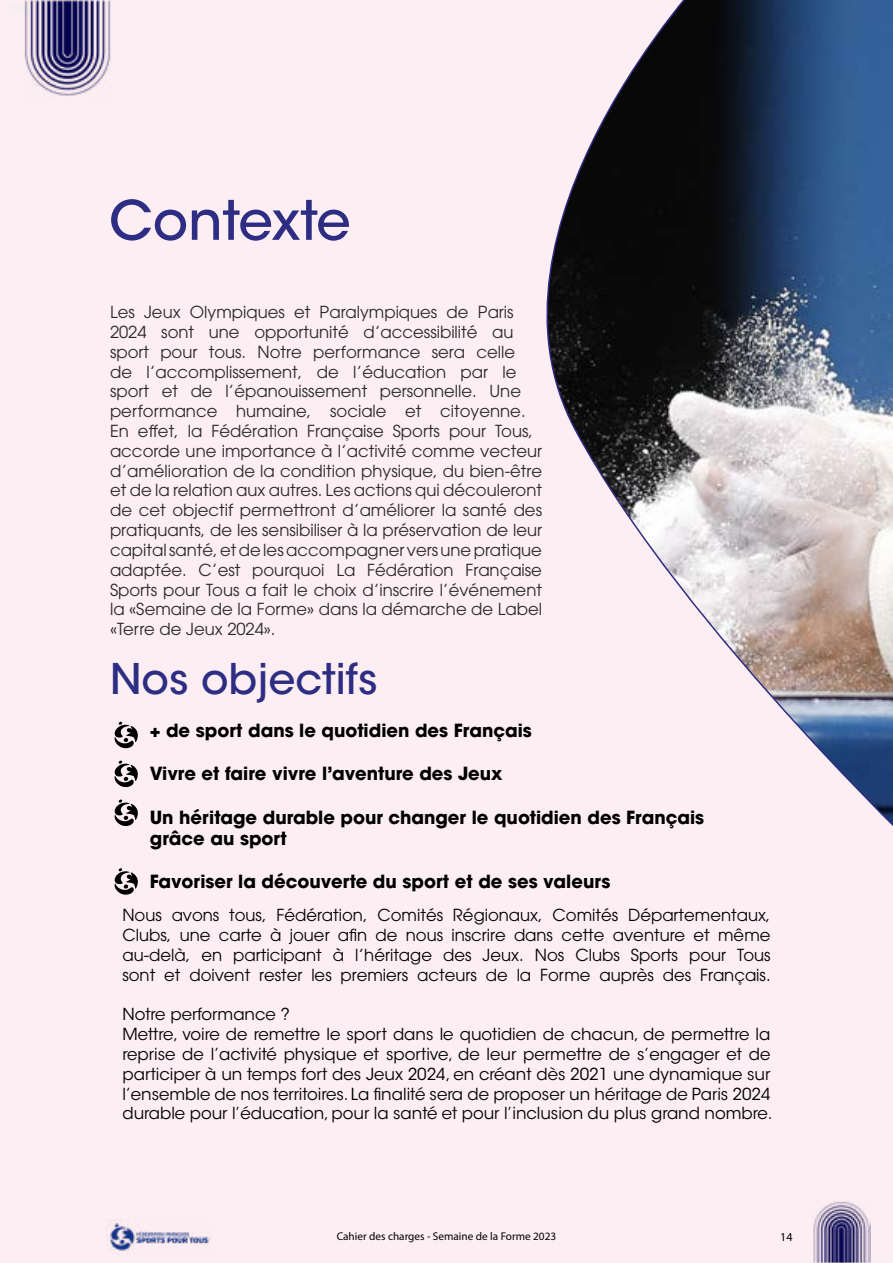
<style>
.page{position:relative;width:893px;height:1263px;background:#fdeef3}
.page>*{position:absolute;margin:0;border:0;box-sizing:border-box;transform-origin:0 0}
.t1{font:500 54px "ITC Avant Garde Std";color:#2d2e83}
.t2{font:500 42px "ITC Avant Garde Std";color:#2d2e83}
.t3{font:700 18px/21.6px "ITC Avant Garde Pro";color:#000}
.t4{font:16.5px/19.8px "ITC Avant Garde Pro";color:#282827}
.t5{font:16.5px/19.8px "ITC Avant Garde Std";color:#000}
.t6{font:16.5px/19.8px "ITC Avant Garde Pro";color:#000;text-align:justify}
.t7{font:12px "Myriad Pro";color:#000}
.t8{font:11.25px "Myriad Pro";color:#000}
</style>
<div class="page">
<svg style="left:546px;top:0;width:347px;height:826px"></svg>
<svg style="left:114px;top:721px;width:24px;height:28px"></svg>
<svg style="left:114px;top:760px;width:24px;height:28px"></svg>
<svg style="left:114px;top:799px;width:24px;height:27px"></svg>
<svg style="left:114px;top:868px;width:24px;height:27px"></svg>
<img style="left:106px;top:1219px;width:105px;height:34px">
<img style="left:813px;top:1201px;width:58px;height:62px">
<img style="left:24px;top:0;width:87px;height:96px">
<h1 class="t1" style="left:109px;top:187px;width:243px">Contexte</h1>
<p class="t4" style="left:110px;top:302px;width:434px">Les Jeux Olympiques et Paralympiques de Paris 2024 sont une opportunité d’accessibilité au sport pour tous. Notre performance sera celle<br>de l’accomplissement, de l’éducation par le sport et de l’épanouissement personnelle. Une performance humaine, sociale et citoyenne.<br>En effet, la Fédération Française Sports pour Tous, accorde une importance à l’activité comme vecteur d’amélioration de la condition physique, du bien-être et de la relation aux autres. Les actions qui découleront de cet objectif permettront d’améliorer la santé des pratiquants, de les sensibiliser à la préservation de leur capital santé, et de les accompagner vers une pratique adaptée. C’est pourquoi La Fédération Française Sports pour Tous a fait le choix d’inscrire l’événement la «Semaine de la Forme» dans la démarche de Label «Terre de Jeux 2024».</p>
<h2 class="t2" style="left:110px;top:653px;width:269px">Nos objectifs</h2>
<p class="t3" style="left:150px;top:719px;width:384px">+ de sport dans le quotidien des Français</p>
<p class="t3" style="left:150px;top:763px;width:354px">Vivre et faire vivre l’aventure des Jeux</p>
<p class="t3" style="left:150px;top:806px;width:556px">Un héritage durable pour changer le quotidien des Français grâce au sport</p>
<p class="t3" style="left:150px;top:871px;width:462px">Favoriser la découverte du sport et de ses valeurs</p>
<p class="t6" style="left:122px;top:905px;width:650px">Nous avons tous, Fédération, Comités Régionaux, Comités Départementaux, Clubs, une carte à jouer afin de nous inscrire dans cette aventure et même au-delà, en participant à l’héritage des Jeux. Nos Clubs Sports pour Tous sont et doivent rester les premiers acteurs de la Forme auprès des Français.</p>
<p class="t5" style="left:122px;top:1005px;width:651px">Notre performance ?<br>Mettre, voire de remettre le sport dans le quotidien de chacun, de permettre la reprise de l’activité physique et sportive, de leur permettre de s’engager et de participer à un temps fort des Jeux 2024, en créant dès 2021 une dynamique sur l’ensemble de nos territoires. La finalité sera de proposer un héritage de Paris 2024 durable pour l’éducation, pour la santé et pour l’inclusion du plus grand nombre.</p>
<p class="t8" style="left:337px;top:1229px;width:221px">Cahier des charges - Semaine de la Forme 2023</p>
<p class="t7" style="left:780px;top:1229px;width:14px">14</p>
</div>
